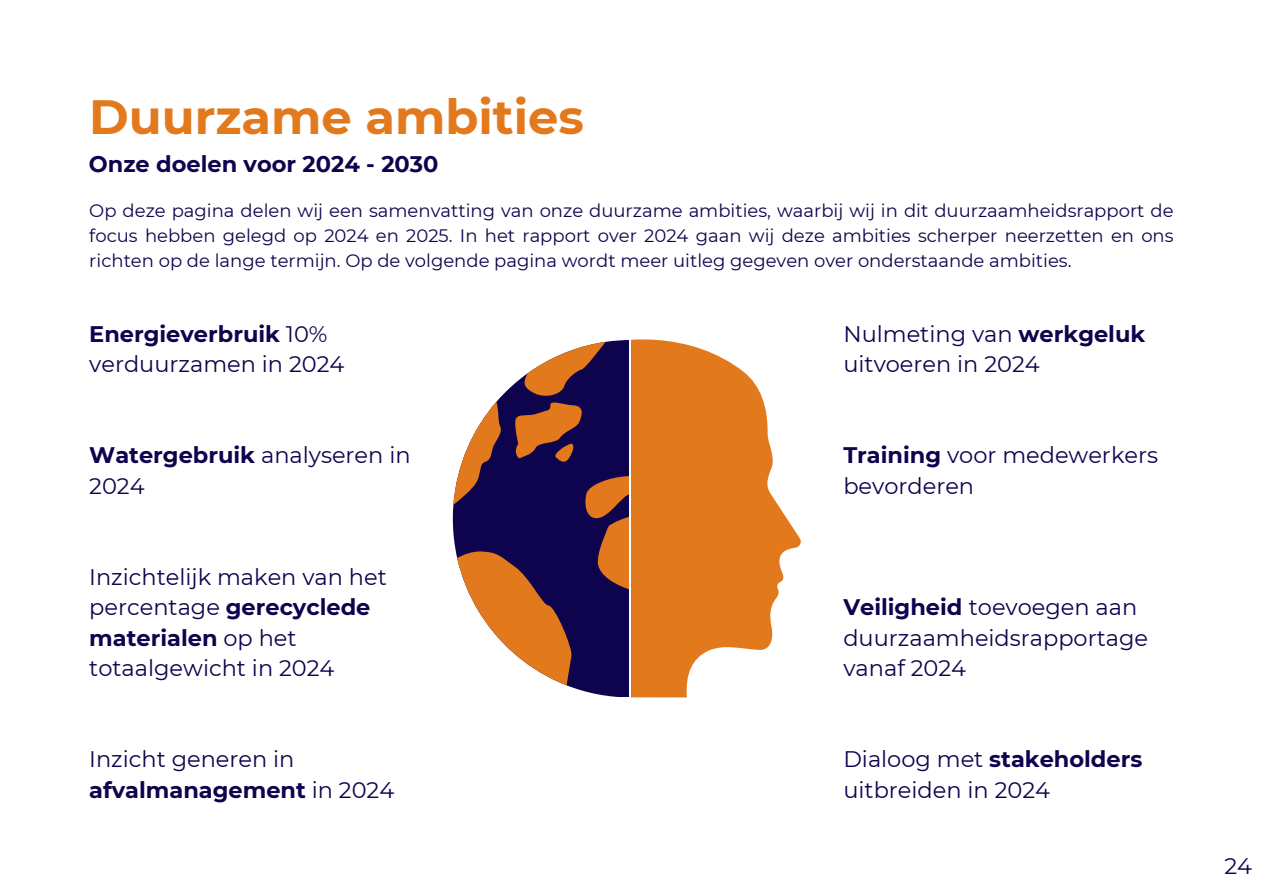
<style>
.page{position:relative;width:1263px;height:894px;background:#fff}
.page>*{position:absolute;margin:0;border:0;box-sizing:border-box;transform-origin:0 0}
.t1{font:700 48px "Montserrat";color:#e2791d}
.t2{font:22.5px/30.3px "Montserrat";color:#0e034d}
.t3{font:700 22.5px "Montserrat";color:#0e034d}
.t4{font:18px/24.8px "Montserrat";color:#0e034d;text-align:justify}
.s1{font-weight:700}
</style>
<div class="page">
<svg style="left:566px;top:340px;width:62px;height:356px"></svg>
<svg style="left:453px;top:342px;width:175px;height:343px"></svg>
<svg style="left:631px;top:339px;width:170px;height:358px;fill:#e2791d"></svg>
<h1 class="t1" style="left:89px;top:88px;width:496px">Duurzame ambities</h1>
<p class="t3" style="left:89px;top:150px;width:351px">Onze doelen voor 2024 - 2030</p>
<p class="t4" style="left:89px;top:198px;width:1086px">Op deze pagina delen wij een samenvatting van onze duurzame ambities, waarbij wij in dit duurzaamheidsrapport de focus hebben gelegd op 2024 en 2025. In het rapport over 2024 gaan wij deze ambities scherper neerzetten en ons richten op de lange termijn. Op de volgende pagina wordt meer uitleg gegeven over onderstaande ambities.</p>
<p class="t2" style="left:89px;top:318px;width:257px"><span class="s1">Energieverbruik</span> 10% verduurzamen in 2024</p>
<p class="t2" style="left:89px;top:440px;width:323px"><span class="s1">Watergebruik</span> analyseren in<br>2024</p>
<p class="t2" style="left:89px;top:561px;width:299px">Inzichtelijk maken van het percentage <span class="s1">gerecyclede materialen</span> op het totaalgewicht in 2024</p>
<p class="t2" style="left:89px;top:743px;width:306px">Inzicht generen in <span class="s1">afvalmanagement</span> in 2024</p>
<p class="t2" style="left:843px;top:318px;width:303px">Nulmeting van <span class="s1">werkgeluk </span>uitvoeren in 2024</p>
<p class="t2" style="left:843px;top:440px;width:316px"><span class="s1">Training</span> voor medewerkers bevorderen</p>
<p class="t2" style="left:843px;top:591px;width:306px"><span class="s1">Veiligheid</span> toevoegen aan duurzaamheidsrapportage vanaf 2024</p>
<p class="t2" style="left:843px;top:743px;width:300px">Dialoog met <span class="s1">stakeholders </span>uitbreiden in 2024</p>
<p class="t2" style="left:1224px;top:850px;width:29px">24</p>
</div>
